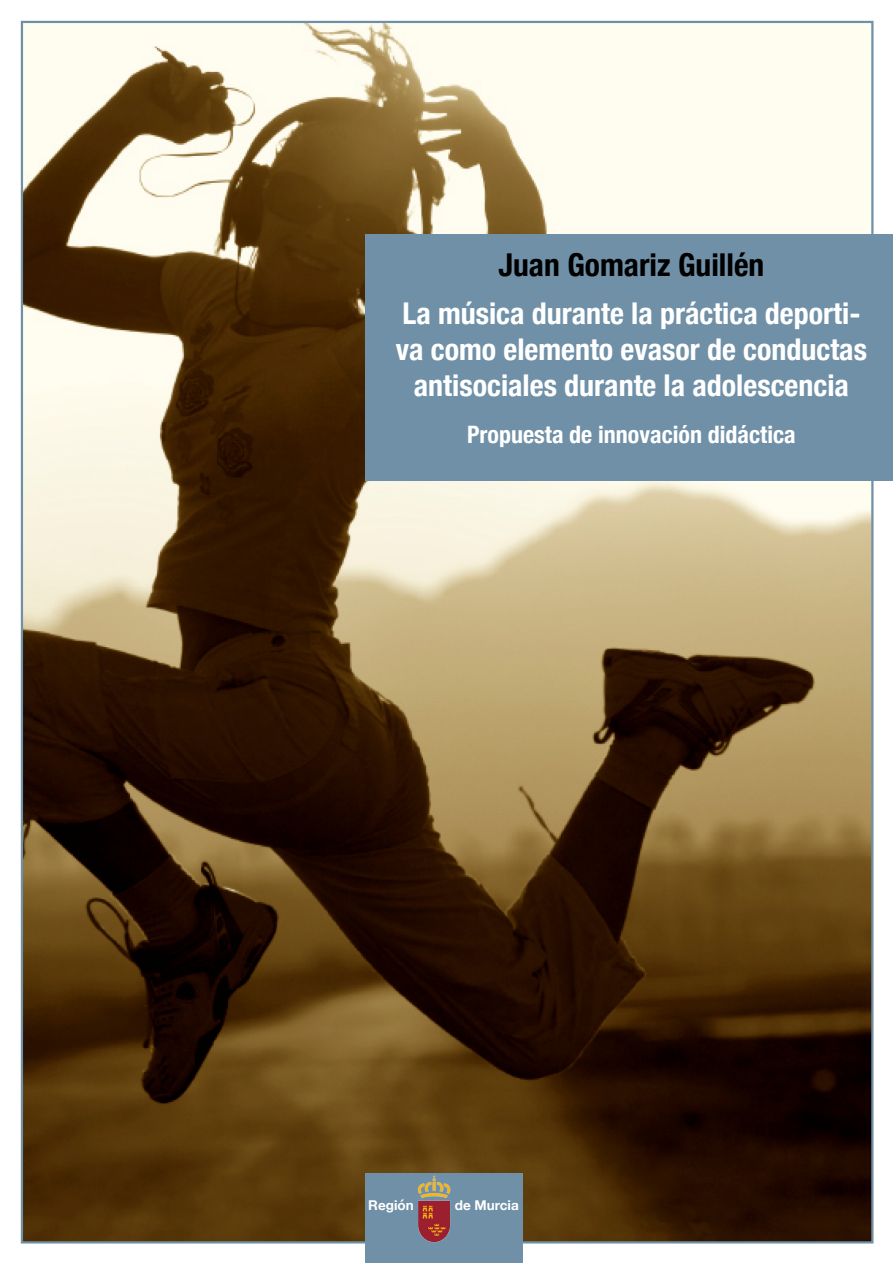
<style>
.page{position:relative;width:893px;height:1263px;background:#fff}
.page>*{position:absolute;margin:0;border:0;box-sizing:border-box;transform-origin:0 0}
.t1{font:700 condensed 31.5px "Helvetica Neue";color:#000}
.t2{font:700 condensed 30px/36px "Helvetica Neue";color:#fff;text-align:center}
.t3{font:700 condensed 24px "Helvetica Neue";color:#fff}
.t4{font:700 13.5px "Helvetica Neue";color:#fff}
</style>
<div class="page">
<img style="left:24px;top:24px;width:846px;height:1216px">
<div style="left:366px;top:234px;width:527px;height:246px;background:#6f90a7"></div>
<div style="left:366px;top:1174px;width:157px;height:89px;background:#6f90a7"></div>
<img style="left:418px;top:1175px;width:33px;height:68px">
<p class="t1" style="left:499px;top:238px;width:267px">Juan Gomariz Guillén</p>
<p class="t2" style="left:396px;top:294px;width:473px">La música durante la práctica deporti&shy;va como elemento evasor de conductas antisociales durante la adolescencia</p>
<p class="t3" style="left:467px;top:414px;width:330px">Propuesta de innovación didáctica</p>
<p class="t4" style="left:368px;top:1194px;width:47px">Región</p>
<p class="t4" style="left:455px;top:1194px;width:65px">de Murcia</p>
</div>
